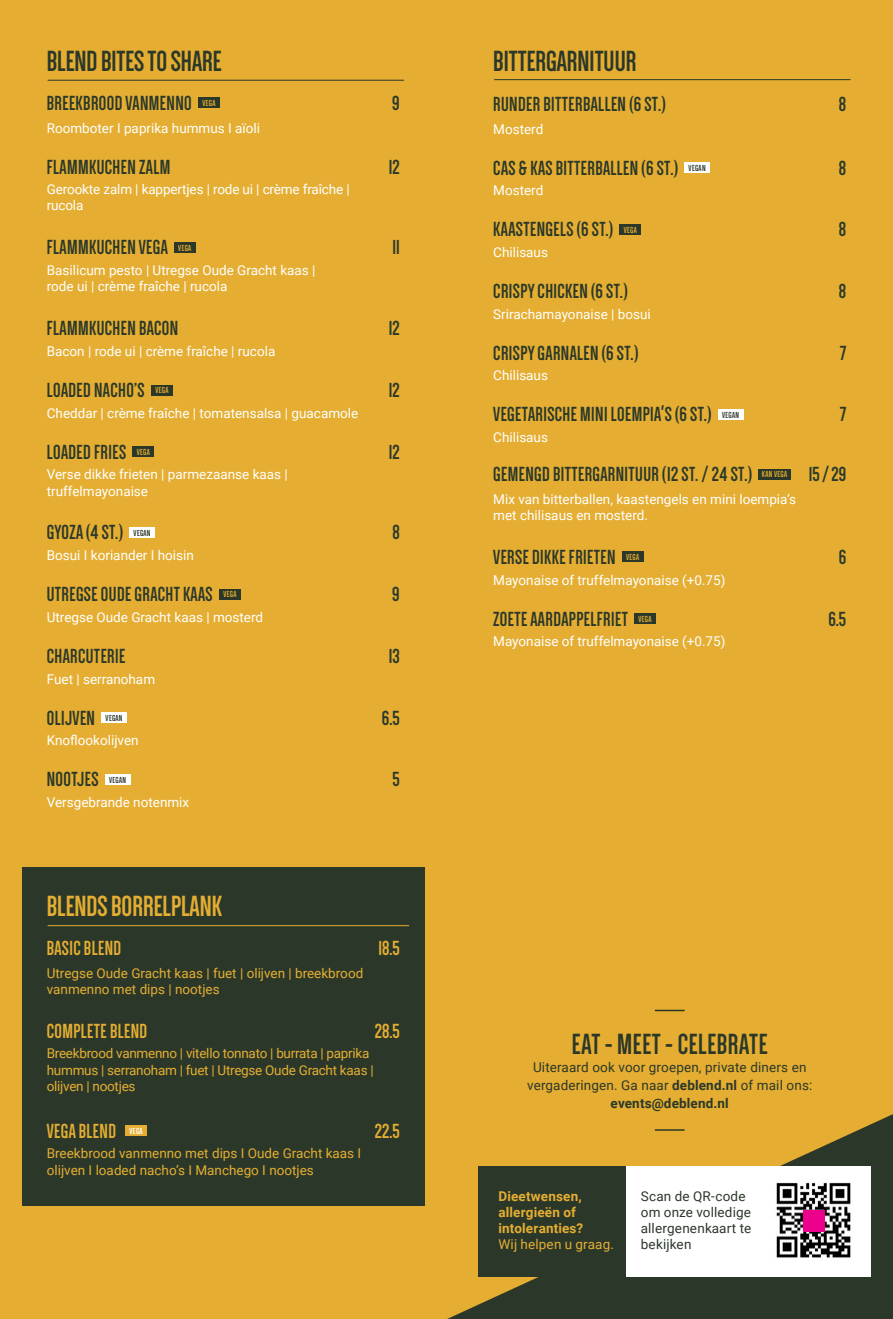
<style>
.page{position:relative;width:893px;height:1319px;background:#fff}
.page>*{position:absolute;margin:0;border:0;box-sizing:border-box;transform-origin:0 0}
.t1{font:700 30px "Dense";color:#2b3829}
.t2{font:700 30px "Dense";letter-spacing:.02em;color:#2b3829}
.t3{font:700 30px "Dense";color:#e5ae32}
.t4{font:700 21px "Dense";letter-spacing:.02em;color:#2b3829}
.t5{font:700 21px "Dense";letter-spacing:.02em;color:#e5ae32}
.t6{font:13.5px/16.2px "Roboto";color:#fff}
.t7{font:13.5px/16.2px "Roboto";color:#e5ae32}
.t8{font:13.5px/16.2px "Roboto";letter-spacing:.01em;color:#2b3829}
.t9{font:13.5px/16.2px "Roboto";letter-spacing:-.02em;color:#e5ae32}
.t10{font:700 13.5px/16.2px "Roboto";letter-spacing:.01em;color:#e5ae32}
.t11{font:700 9px "Dense";letter-spacing:.04em;color:#e5ae32}
.t12{font:700 9px "Dense";letter-spacing:.04em;color:#2b3829}
.t13{font:700 9px "Dense";color:#fff}
.s1{font-weight:700}
</style>
<div class="page">
<div style="left:0;top:0;width:893px;height:1318px;background:#e5ae32"></div>
<svg style="left:449px;top:1114px;width:444px;height:204px"></svg>
<div style="left:479px;top:1165px;width:392px;height:111px;background:#fff"></div>
<img style="left:776px;top:1182px;width:75px;height:76px">
<div style="left:803px;top:1210px;width:21px;height:21px;background:#ec008c"></div>
<div style="left:479px;top:1165px;width:147px;height:111px;background:#2b3829"></div>
<hr style="left:48px;top:80px;width:356px;height:1px;background:#2b3829">
<div style="left:198px;top:97px;width:22px;height:11px;background:#2b3829"></div>
<div style="left:174px;top:242px;width:22px;height:11px;background:#2b3829"></div>
<div style="left:151px;top:384px;width:22px;height:11px;background:#2b3829"></div>
<div style="left:132px;top:446px;width:22px;height:11px;background:#2b3829"></div>
<div style="left:129px;top:527px;width:26px;height:11px;background:#fff"></div>
<div style="left:219px;top:588px;width:22px;height:11px;background:#2b3829"></div>
<div style="left:101px;top:712px;width:26px;height:11px;background:#fff"></div>
<div style="left:105px;top:773px;width:25px;height:11px;background:#fff"></div>
<hr style="left:494px;top:79px;width:356px;height:1px;background:#2b3829">
<div style="left:684px;top:162px;width:26px;height:11px;background:#fff"></div>
<div style="left:619px;top:224px;width:22px;height:11px;background:#2b3829"></div>
<div style="left:718px;top:409px;width:25px;height:11px;background:#fff"></div>
<div style="left:758px;top:468px;width:32px;height:11px;background:#2b3829"></div>
<div style="left:622px;top:551px;width:22px;height:11px;background:#2b3829"></div>
<div style="left:634px;top:613px;width:22px;height:11px;background:#2b3829"></div>
<div style="left:22px;top:867px;width:402px;height:338px;background:#2b3829"></div>
<div style="left:125px;top:1125px;width:22px;height:11px;background:#e5ae32"></div>
<hr style="left:48px;top:925px;width:361px;height:1px;background:#e5ae32">
<hr style="left:655px;top:1129px;width:30px;height:1px;background:#2b3829">
<hr style="left:655px;top:1009px;width:30px;height:2px;background:#2b3829">
<h1 class="t1" style="left:47px;top:47px;width:176px">BLEND BITES TO SHARE</h1>
<h2 class="t4" style="left:47px;top:92px;width:146px">BREEKBROOD VANMENNO</h2>
<p class="t11" style="left:202px;top:99px;width:14px">VEGA</p>
<h2 class="t4" style="left:392px;top:92px;width:9px">9</h2>
<p class="t6" style="left:47px;top:119px;width:215px">Roomboter I paprika hummus I aïoli</p>
<h2 class="t4" style="left:47px;top:156px;width:125px">FLAMMKUCHEN ZALM</h2>
<h2 class="t4" style="left:389px;top:156px;width:12px">12</h2>
<p class="t6" style="left:47px;top:181px;width:304px">Gerookte zalm | kappertjes | rode ui | crème fraîche | rucola</p>
<h2 class="t4" style="left:47px;top:237px;width:123px">FLAMMKUCHEN VEGA</h2>
<p class="t11" style="left:178px;top:243px;width:14px">VEGA</p>
<h2 class="t4" style="left:392px;top:237px;width:9px">11</h2>
<p class="t6" style="left:47px;top:261px;width:270px">Basilicum pesto | Utregse Oude Gracht kaas | rode ui | crème fraîche | rucola</p>
<h2 class="t4" style="left:47px;top:318px;width:133px">FLAMMKUCHEN BACON</h2>
<h2 class="t4" style="left:389px;top:318px;width:12px">12</h2>
<p class="t6" style="left:47px;top:342px;width:230px">Bacon | rode ui | crème fraîche | rucola</p>
<h2 class="t4" style="left:47px;top:379px;width:99px">LOADED NACHO’S</h2>
<p class="t11" style="left:155px;top:386px;width:14px">VEGA</p>
<h2 class="t4" style="left:389px;top:379px;width:12px">12</h2>
<p class="t6" style="left:47px;top:404px;width:313px">Cheddar | crème fraîche | tomatensalsa | guacamole</p>
<h2 class="t4" style="left:47px;top:441px;width:81px">LOADED FRIES</h2>
<p class="t11" style="left:137px;top:447px;width:14px">VEGA</p>
<h2 class="t4" style="left:389px;top:441px;width:12px">12</h2>
<p class="t6" style="left:47px;top:466px;width:243px">Verse dikke frieten | parmezaanse kaas | truffelmayonaise</p>
<h2 class="t4" style="left:47px;top:522px;width:78px">GYOZA (4 ST.)</h2>
<p class="t12" style="left:134px;top:528px;width:18px">VEGAN</p>
<h2 class="t4" style="left:392px;top:522px;width:9px">8</h2>
<p class="t6" style="left:47px;top:546px;width:149px">Bosui I koriander I hoisin</p>
<h2 class="t4" style="left:47px;top:584px;width:167px">UTREGSE OUDE GRACHT KAAS</h2>
<p class="t11" style="left:223px;top:590px;width:14px">VEGA</p>
<h2 class="t4" style="left:392px;top:584px;width:9px">9</h2>
<p class="t6" style="left:47px;top:608px;width:218px">Utregse Oude Gracht kaas | mosterd</p>
<h2 class="t4" style="left:47px;top:645px;width:80px">CHARCUTERIE</h2>
<h2 class="t4" style="left:389px;top:645px;width:12px">13</h2>
<p class="t6" style="left:47px;top:670px;width:110px">Fuet | serranoham</p>
<h2 class="t4" style="left:47px;top:707px;width:50px">OLIJVEN</h2>
<p class="t12" style="left:106px;top:713px;width:18px">VEGAN</p>
<h2 class="t4" style="left:382px;top:707px;width:19px">6.5</h2>
<p class="t6" style="left:47px;top:731px;width:93px">Knoflookolijven</p>
<h2 class="t4" style="left:47px;top:769px;width:53px">NOOTJES</h2>
<p class="t12" style="left:109px;top:775px;width:18px">VEGAN</p>
<h2 class="t4" style="left:392px;top:769px;width:9px">5</h2>
<p class="t6" style="left:47px;top:793px;width:144px">Versgebrande notenmix</p>
<h1 class="t3" style="left:47px;top:890px;width:177px">BLENDS BORRELPLANK</h1>
<h2 class="t5" style="left:47px;top:937px;width:76px">BASIC BLEND</h2>
<h2 class="t5" style="left:378px;top:937px;width:23px">18.5</h2>
<p class="t7" style="left:47px;top:964px;width:318px">Utregse Oude Gracht kaas | fuet | olijven | breekbrood vanmenno met dips | nootjes</p>
<h2 class="t5" style="left:47px;top:1020px;width:102px">COMPLETE BLEND</h2>
<h2 class="t5" style="left:375px;top:1020px;width:26px">28.5</h2>
<p class="t9" style="left:47px;top:1044px;width:328px">Breekbrood vanmenno | vitello tonnato | burrata | paprika hummus | serranoham | fuet | Utregse Oude Gracht kaas | olijven | nootjes</p>
<h2 class="t5" style="left:47px;top:1120px;width:71px">VEGA BLEND</h2>
<p class="t13" style="left:130px;top:1126px;width:14px">VEGA</p>
<h2 class="t5" style="left:375px;top:1120px;width:26px">22.5</h2>
<p class="t7" style="left:47px;top:1144px;width:316px">Breekbrood vanmenno met dips I Oude Gracht kaas I olijven I loaded nacho’s I Manchego I nootjes</p>
<h1 class="t1" style="left:493px;top:47px;width:145px">BITTERGARNITUUR</h1>
<h2 class="t4" style="left:493px;top:93px;width:174px">RUNDER BITTERBALLEN (6 ST.)</h2>
<h2 class="t4" style="left:839px;top:93px;width:9px">8</h2>
<p class="t6" style="left:493px;top:120px;width:52px">Mosterd</p>
<h2 class="t4" style="left:493px;top:157px;width:186px">CAS &amp; KAS BITTERBALLEN (6 ST.)</h2>
<p class="t12" style="left:689px;top:163px;width:18px">VEGAN</p>
<h2 class="t4" style="left:839px;top:157px;width:9px">8</h2>
<p class="t6" style="left:493px;top:182px;width:52px">Mosterd</p>
<h2 class="t4" style="left:493px;top:219px;width:121px">KAASTENGELS (6 ST.)</h2>
<p class="t11" style="left:624px;top:225px;width:14px">VEGA</p>
<h2 class="t4" style="left:839px;top:219px;width:9px">8</h2>
<p class="t6" style="left:493px;top:243px;width:56px">Chilisaus</p>
<h2 class="t4" style="left:493px;top:281px;width:136px">CRISPY CHICKEN (6 ST.)</h2>
<h2 class="t4" style="left:839px;top:281px;width:9px">8</h2>
<p class="t6" style="left:493px;top:305px;width:159px">Srirachamayonaise | bosui</p>
<h2 class="t4" style="left:493px;top:342px;width:147px">CRISPY GARNALEN (6 ST.)</h2>
<h2 class="t4" style="left:840px;top:342px;width:8px">7</h2>
<p class="t6" style="left:493px;top:367px;width:56px">Chilisaus</p>
<h2 class="t4" style="left:493px;top:404px;width:220px">VEGETARISCHE MINI LOEMPIA'S (6 ST.)</h2>
<p class="t12" style="left:722px;top:410px;width:18px">VEGAN</p>
<h2 class="t4" style="left:840px;top:404px;width:8px">7</h2>
<p class="t6" style="left:493px;top:428px;width:56px">Chilisaus</p>
<h2 class="t4" style="left:493px;top:463px;width:260px">GEMENGD BITTERGARNITUUR (12 ST. / 24 ST.)</h2>
<p class="t11" style="left:762px;top:470px;width:27px">KAN VEGA</p>
<h2 class="t4" style="left:809px;top:463px;width:39px">15 / 29</h2>
<p class="t6" style="left:493px;top:490px;width:304px">Mix van bitterballen, kaastengels en mini loempia’s met chilisaus en mosterd.</p>
<h2 class="t4" style="left:493px;top:546px;width:124px">VERSE DIKKE FRIETEN</h2>
<p class="t11" style="left:626px;top:552px;width:14px">VEGA</p>
<h2 class="t4" style="left:839px;top:546px;width:9px">6</h2>
<p class="t6" style="left:493px;top:571px;width:234px">Mayonaise of truffelmayonaise (+0.75)</p>
<h2 class="t4" style="left:493px;top:608px;width:136px">ZOETE AARDAPPELFRIET</h2>
<p class="t11" style="left:638px;top:614px;width:14px">VEGA</p>
<h2 class="t4" style="left:828px;top:608px;width:19px">6.5</h2>
<p class="t6" style="left:493px;top:632px;width:234px">Mayonaise of truffelmayonaise (+0.75)</p>
<h1 class="t2" style="left:572px;top:1029px;width:197px">EAT - MEET - CELEBRATE</h1>
<p class="t8" style="left:527px;top:1057px;width:287px;line-height:18px;text-align:center">Uiteraard ook voor groepen, private diners en vergaderingen. Ga naar <span class="s1">deblend.nl</span> of mail ons: <span class="s1">events@deblend.nl</span></p>
<p class="t10" style="left:498px;top:1187px;width:86px">Dieetwensen, allergieën of intoleranties?</p>
<p class="t7" style="left:498px;top:1235px;width:117px">Wij helpen u graag.</p>
<p class="t8" style="left:641px;top:1187px;width:112px">Scan de QR-code om onze volledige allergenenkaart te bekijken</p>
</div>
